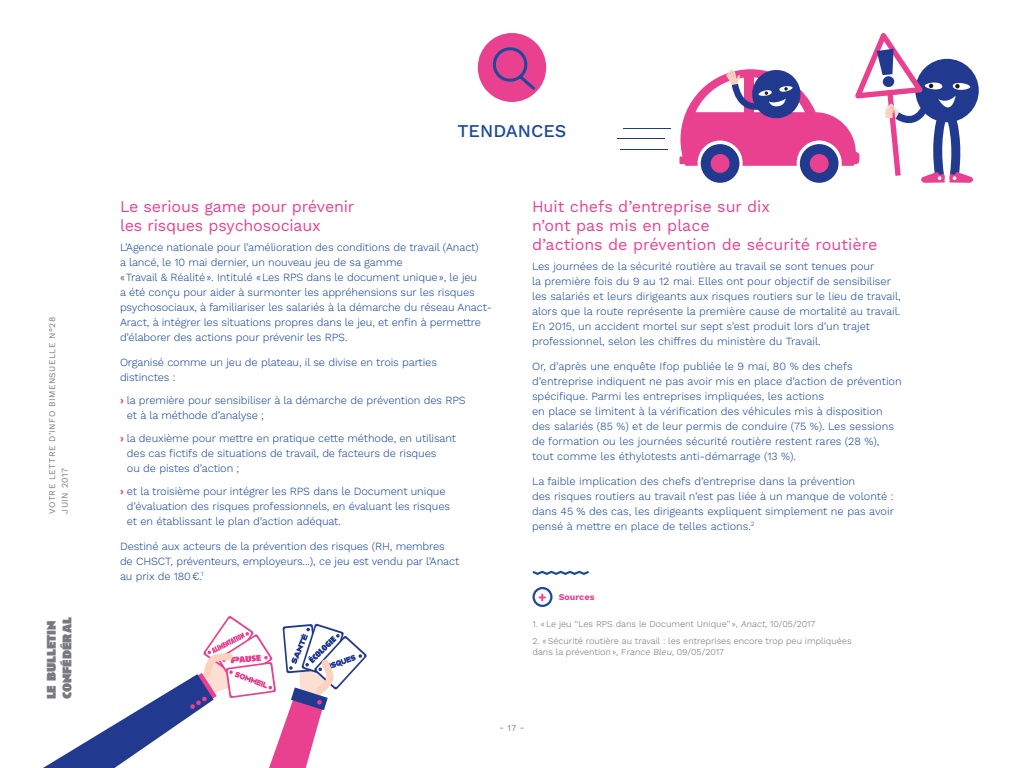
<style>
.page{position:relative;width:1024px;height:768px;background:#fff}
.page>*{position:absolute;margin:0;border:0;box-sizing:border-box;transform-origin:0 0}
.t1{font:500 18px "Work Sans";color:#1b499b}
.t2{font:16px/19px "Work Sans";color:#e94190}
.t3{font:900 13px/15.6px "Anisette";color:#777880}
.t4{font:300 11px/15px "Work Sans";letter-spacing:-.01em;color:#1b499b}
.t5{font:300 9px/11px "Work Sans";color:#777880}
.t6{font:700 9px "Work Sans";color:#e94190}
.t7{font:8.7px "Work Sans";letter-spacing:.05em;color:#777880}
.t8{font:8.6px "Work Sans";letter-spacing:.05em;color:#777880}
.s1{font-weight:700;color:#e94190}
.s2{font-size:14px}
</style>
<div class="page">
<div style="left:478px;top:33px;width:68px;height:69px;background:#e94190;border-radius:50%"></div>
<svg style="left:492px;top:47px;width:46px;height:46px"></svg>
<svg style="left:532px;top:570px;width:57px;height:5px"></svg>
<div style="left:533px;top:587px;width:20px;height:20px;border:2px solid #1b499b;border-radius:50%"></div>
<svg style="left:43px;top:616px;width:324px;height:152px"></svg>
<hr style="left:623px;top:128px;width:48px;height:1px;background:#213a8f">
<hr style="left:617px;top:139px;width:48px;height:1px;background:#213a8f">
<hr style="left:620px;top:149px;width:48px;height:1px;background:#213a8f">
<div style="left:915px;top:59px;width:64px;height:63px;background:#213a8f;border-radius:50%"></div>
<svg style="left:680px;top:33px;width:293px;height:150px"></svg>
<p class="t8" style="left:47px;top:514px;width:198px;rotate:-90deg">VOTRE LETTRE D’INFO BIMENSUELLE N°28</p>
<p class="t7" style="left:60px;top:514px;width:47px;rotate:-90deg">JUIN 2017</p>
<p class="t3" style="left:44px;top:699px;width:84px;rotate:-90deg">le bulletin confédéral</p>
<h1 class="t1" style="left:457px;top:120px;width:110px">TENDANCES</h1>
<h2 class="t2" style="left:120px;top:198px;width:236px">Le serious game pour prévenir les risques psychosociaux</h2>
<p class="t4" style="left:120px;top:240px;width:373px">L’Agence nationale pour l’amélioration des conditions de travail (Anact)<br>a lancé, le 10 mai dernier, un nouveau jeu de sa gamme<br>«Travail &amp; Réalité». Intitulé «Les RPS dans le document unique», le jeu<br>a été conçu pour aider à surmonter les appréhensions sur les risques psychosociaux, à familiariser les salariés à la démarche du réseau Anact-Aract, à intégrer les situations propres dans le jeu, et enfin à permettre d’élaborer des actions pour prévenir les RPS.</p>
<p class="t4" style="left:120px;top:355px;width:318px">Organisé comme un jeu de plateau, il se divise en trois parties distinctes :</p>
<p class="t4" style="left:127px;top:393px;width:340px;text-indent:-7px"><span class="s1">›</span> la première pour sensibiliser à la démarche de prévention des RPS et à la méthode d’analyse ;</p>
<p class="t4" style="left:127px;top:431px;width:331px;text-indent:-7px"><span class="s1">›</span> la deuxième pour mettre en pratique cette méthode, en utilisant des cas fictifs de situations de travail, de facteurs de risques<br>ou de pistes d’action ;</p>
<p class="t4" style="left:127px;top:484px;width:325px;text-indent:-7px"><span class="s1">›</span> et la troisième pour intégrer les RPS dans le Document unique d’évaluation des risques professionnels, en évaluant les risques et en établissant le plan d’action adéquat.</p>
<p class="t4" style="left:120px;top:539px;width:341px">Destiné aux acteurs de la prévention des risques (RH, membres de CHSCT, préventeurs, employeurs...), ce jeu est vendu par l’Anact au prix de 180€.<sup>1</sup></p>
<h2 class="t2" style="left:532px;top:198px;width:347px">Huit chefs d’entreprise sur dix<br>n’ont pas mis en place<br>d’actions de prévention de sécurité routière</h2>
<p class="t4" style="left:532px;top:259px;width:370px">Les journées de la sécurité routière au travail se sont tenues pour<br>la première fois du 9 au 12 mai. Elles ont pour objectif de sensibiliser les salariés et leurs dirigeants aux risques routiers sur le lieu de travail, alors que la route représente la première cause de mortalité au travail.<br>En 2015, un accident mortel sur sept s’est produit lors d’un trajet professionnel, selon les chiffres du ministère du Travail.</p>
<p class="t4" style="left:532px;top:359px;width:371px">Or, d’après une enquête Ifop publiée le 9 mai, 80 % des chefs d’entreprise indiquent ne pas avoir mis en place d’action de prévention spécifique. Parmi les entreprises impliquées, les actions<br>en place se limitent à la vérification des véhicules mis à disposition des salariés (85 %) et de leur permis de conduire (75 %). Les sessions de formation ou les journées sécurité routière restent rares (28 %), tout comme les éthylotests anti-démarrage (13 %).</p>
<p class="t4" style="left:532px;top:474px;width:363px">La faible implication des chefs d’entreprise dans la prévention<br>des risques routiers au travail n’est pas liée à un manque de volonté : dans 45 % des cas, les dirigeants expliquent simplement ne pas avoir pensé à mettre en place de telles actions.<sup>2</sup></p>
<p class="t6" style="left:538px;top:592px;width:58px"><span class="s2">+</span> Sources</p>
<p class="t5" style="left:532px;top:619px;width:284px">1. «Le jeu ‘‘Les RPS dans le Document Unique’’ », Anact, 10/05/2017</p>
<p class="t5" style="left:532px;top:636px;width:321px">2. «Sécurité routière au travail : les entreprises encore trop peu impliquées dans la prévention», France Bleu, 09/05/2017</p>
<p class="t8" style="left:500px;top:723px;width:26px">- 17 -</p>
</div>
